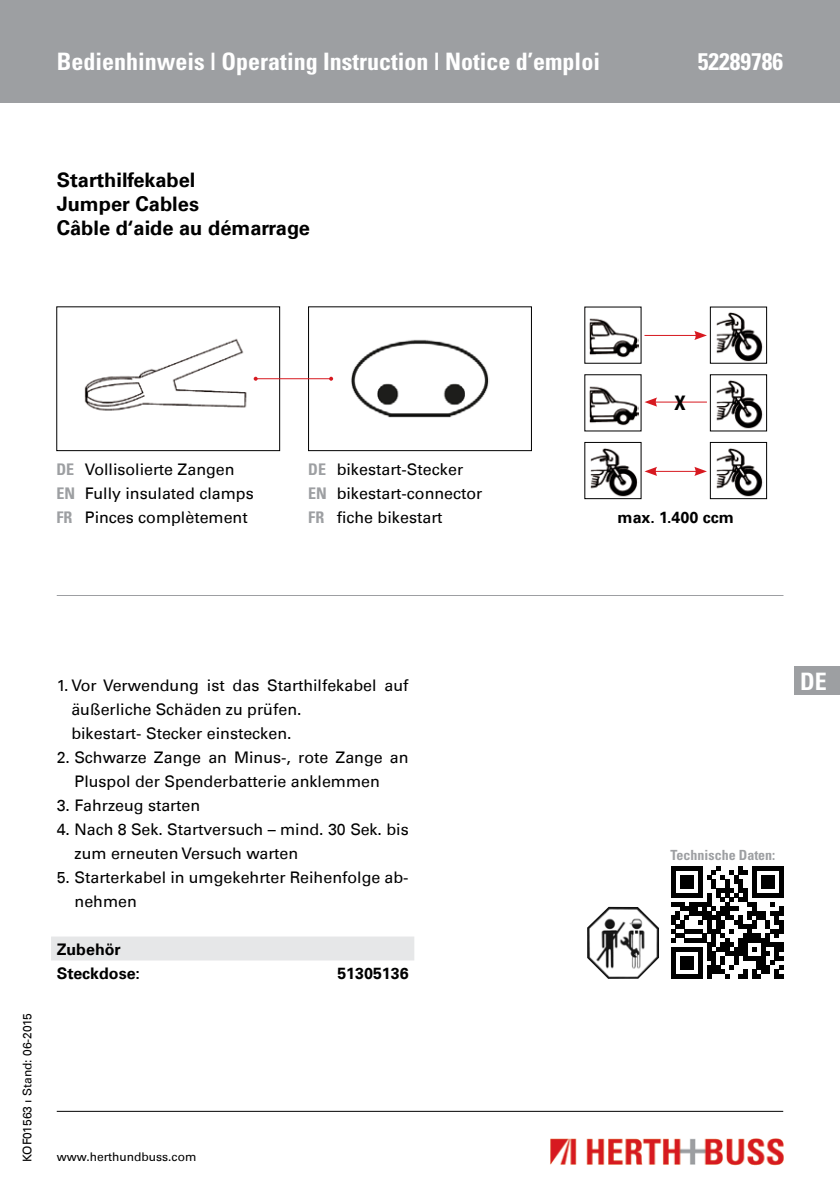
<style>
.page{position:relative;width:840px;height:1191px;background:#fff}
.page>*{position:absolute;margin:0;border:0;box-sizing:border-box;transform-origin:0 0}
.t1{font:700 condensed 24px "Univers";color:#fff}
.t2{font:700 20px/24px "Univers Com 65";color:#000}
.t3{font:700 condensed 20px "Univers";color:#000}
.t4{font:16px/24px "Univers Com 55 Roman";color:#000}
.t5{font:700 16px/24px "Univers Com 65";color:#000}
.t6{font:700 condensed 14px "Univers";color:#9d9fa2}
.t7{font:12px "Univers Com 55 Roman";color:#000}
.s1{font-family:"Univers";font-weight:700;font-stretch:condensed;color:#9d9fa2}
</style>
<div class="page">
<div style="left:0;top:0;width:839px;height:102px;background:#9d9fa2"></div>
<hr style="left:57px;top:1111px;width:725px;height:1px;background:#000">
<img style="left:550px;top:1138px;width:234px;height:28px">
<div style="left:794px;top:666px;width:45px;height:29px;background:#9d9fa2"></div>
<div style="left:51px;top:936px;width:363px;height:24px;background:#e6e7e8"></div>
<img style="left:84px;top:338px;width:163px;height:73px">
<div style="left:56px;top:306px;width:224px;height:145px;border:1px solid #000"></div>
<img style="left:351px;top:339px;width:138px;height:79px">
<div style="left:308px;top:306px;width:223px;height:145px;border:1px solid #000"></div>
<hr style="left:255px;top:378px;width:76px;height:1px;background:#d71920">
<svg style="left:329px;top:377px;width:4px;height:4px"></svg>
<svg style="left:253px;top:377px;width:4px;height:4px"></svg>
<img style="left:589px;top:318px;width:48px;height:40px">
<img style="left:589px;top:386px;width:48px;height:40px">
<img style="left:590px;top:448px;width:47px;height:49px">
<div style="left:584px;top:442px;width:57px;height:57px;border:1px solid #000"></div>
<img style="left:716px;top:312px;width:47px;height:49px">
<img style="left:716px;top:380px;width:47px;height:49px">
<img style="left:716px;top:448px;width:47px;height:49px">
<div style="left:709px;top:442px;width:57px;height:57px;border:1px solid #000"></div>
<hr style="left:644px;top:335px;width:53px;height:1px;background:#d71920">
<svg style="left:693px;top:331px;width:13px;height:9px"></svg>
<hr style="left:653px;top:401px;width:53px;height:1px;background:#d71920">
<svg style="left:644px;top:398px;width:12px;height:9px"></svg>
<hr style="left:653px;top:471px;width:44px;height:1px;background:#d71920">
<svg style="left:644px;top:467px;width:12px;height:9px"></svg>
<svg style="left:693px;top:467px;width:13px;height:9px"></svg>
<hr style="left:57px;top:595px;width:726px;height:1px;background:#9d9fa2">
<img style="left:587px;top:906px;width:71px;height:72px">
<svg style="left:671px;top:866px;width:112px;height:112px"></svg>
<h1 class="t1" style="left:57px;top:47px;width:544px">Bedienhinweis | Operating Instruction | Notice d’emploi</h1>
<h1 class="t1" style="left:697px;top:47px;width:87px">52289786</h1>
<p class="t2" style="left:57px;top:167px;width:254px">Starthilfekabel<br>Jumper Cables<br>Câble d‘aide au démarrage</p>
<p class="t4" style="left:56px;top:457px;width:198px"><span class="s1">DE</span> Vollisolierte Zangen<br><span class="s1">EN</span> Fully insulated clamps<br><span class="s1">FR</span> Pinces complètement</p>
<p class="t4" style="left:308px;top:457px;width:176px"><span class="s1">DE</span> bikestart-Stecker<br><span class="s1">EN</span> bikestart-connector<br><span class="s1">FR</span> fiche bikestart</p>
<p class="t7" style="left:20px;top:1162px;width:151px;rotate:-90deg">KOF01563 ı Stand: 06-2015</p>
<p class="t4" style="left:71px;top:673px;width:338px;text-indent:-15px">1. Vor Verwendung ist das Starthilfekabel auf äußerliche Schäden zu prüfen.<br>bikestart- Stecker einstecken.</p>
<p class="t4" style="left:74px;top:745px;width:335px;text-indent:-18px">2. Schwarze Zange an Minus-, rote Zange an<br>Pluspol der Spenderbatterie anklemmen</p>
<p class="t4" style="left:57px;top:793px;width:145px">3. Fahrzeug starten</p>
<p class="t4" style="left:74px;top:817px;width:335px;text-indent:-18px">4. Nach 8 Sek. Startversuch – mind. 30 Sek. bis zum erneuten Versuch warten</p>
<p class="t4" style="left:74px;top:865px;width:335px;text-indent:-18px">5. Starterkabel in umgekehrter Reihenfolge ab&shy;nehmen</p>
<p class="t5" style="left:57px;top:937px;width:85px">Zubehör<br>Steckdose:</p>
<p class="t5" style="left:337px;top:961px;width:73px">51305136</p>
<p class="t7" style="left:57px;top:1149px;width:141px">www.herthundbuss.com</p>
<p class="t3" style="left:674px;top:390px;width:13px">X</p>
<p class="t5" style="left:617px;top:505px;width:118px">max. 1.400 ccm</p>
<h1 class="t1" style="left:799px;top:667px;width:28px">DE</h1>
<p class="t6" style="left:670px;top:846px;width:106px">Technische Daten:</p>
</div>
